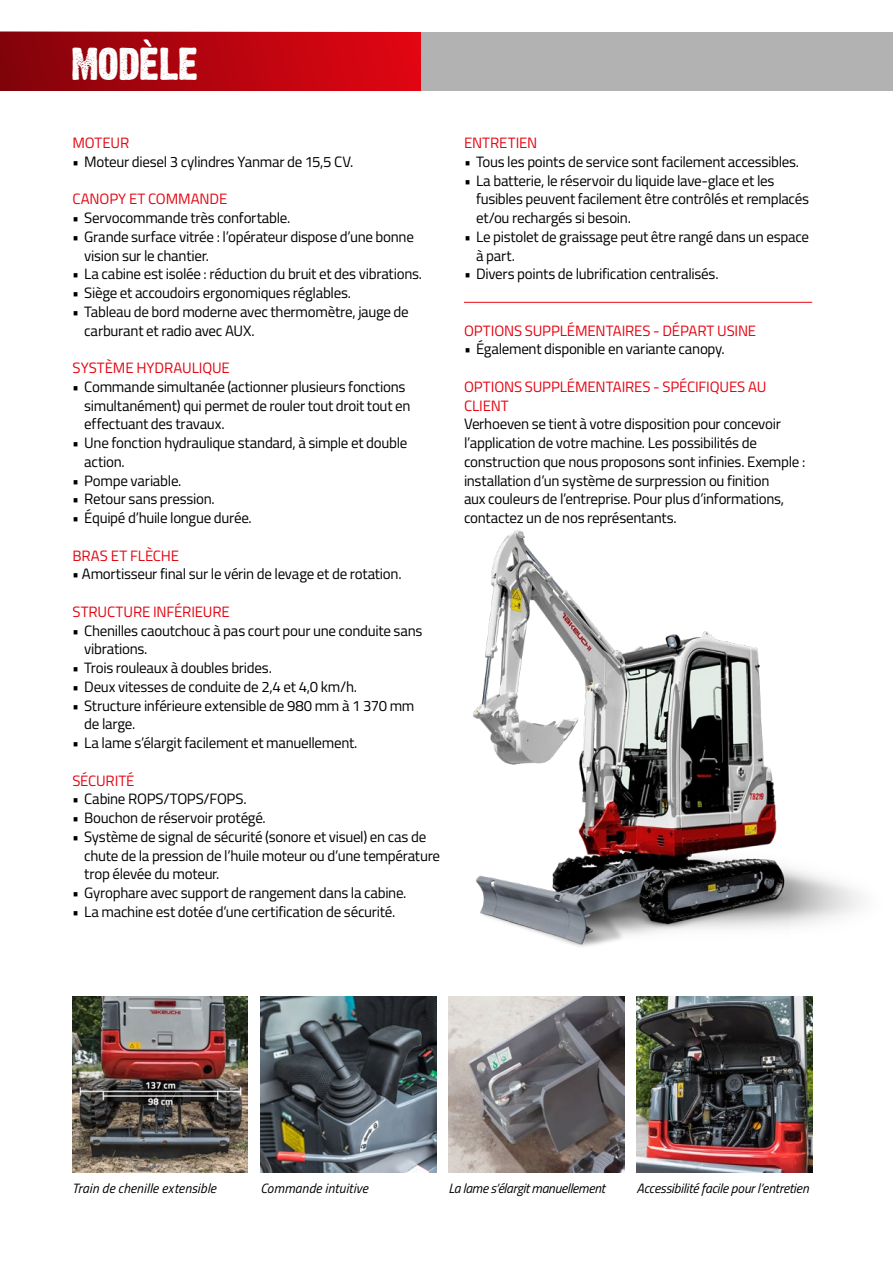
<style>
.page{position:relative;width:893px;height:1263px;background:#fff}
.page>*{position:absolute;margin:0;border:0;box-sizing:border-box;transform-origin:0 0}
.t1{font:40.5px "Dirty Headline";letter-spacing:-.015em;color:#fff}
.t2{font:15px/18.8px "Titillium";letter-spacing:-.02em;color:#000}
.t3{font:15px/18.8px "Titillium";letter-spacing:-.01em;color:#e30613}
.t4{font:italic 13.5px "Titillium";letter-spacing:-.01em;color:#000}
.t5{font:italic 13.5px "Titillium";letter-spacing:.01em;color:#000}
</style>
<div class="page">
<div style="left:408px;top:32px;width:485px;height:59px;background:#b3b2b2"></div>
<hr style="left:0;top:32px;width:1px;height:599px;background:#b3b2b2">
<div style="left:0;top:32px;width:420px;height:59px;background:linear-gradient(to right,#82030a,#e30513)"></div>
<img style="left:72px;top:996px;width:176px;height:176px">
<img style="left:448px;top:996px;width:176px;height:176px">
<img style="left:260px;top:996px;width:176px;height:176px">
<img style="left:636px;top:996px;width:176px;height:176px">
<hr style="left:464px;top:302px;width:348px;height:1px;background:#e30613">
<img style="left:473px;top:530px;width:388px;height:417px">
<h1 class="t1" style="left:71px;top:36px;width:129px">MODE` LE</h1>
<p class="t3" style="left:72px;top:133px;width:58px">MOTEUR</p>
<p class="t2" style="left:72px;top:151px;width:283px">• Moteur diesel 3 cylindres Yanmar de 15,5 CV.</p>
<p class="t3" style="left:72px;top:189px;width:156px">CANOPY ET COMMANDE</p>
<p class="t2" style="left:72px;top:208px;width:220px">• Servocommande très confortable.</p>
<p class="t2" style="left:84px;top:226px;width:331px;text-indent:-12px">• Grande surface vitrée : l’opérateur dispose d’une bonne vision sur le chantier.</p>
<p class="t2" style="left:72px;top:264px;width:351px">• La cabine est isolée : réduction du bruit et des vibrations.</p>
<p class="t2" style="left:72px;top:283px;width:280px">• Siège et accoudoirs ergonomiques réglables.</p>
<p class="t2" style="left:84px;top:301px;width:326px;text-indent:-12px">• Tableau de bord moderne avec thermomètre, jauge de carburant et radio avec AUX.</p>
<p class="t3" style="left:72px;top:358px;width:159px">SYSTÈME HYDRAULIQUE</p>
<p class="t2" style="left:84px;top:376px;width:328px;text-indent:-12px">• Commande simultanée (actionner plusieurs fonctions simultanément) qui permet de rouler tout droit tout en effectuant des travaux.</p>
<p class="t2" style="left:84px;top:433px;width:325px;text-indent:-12px">• Une fonction hydraulique standard, à simple et double action.</p>
<p class="t2" style="left:72px;top:470px;width:111px">• Pompe variable.</p>
<p class="t2" style="left:72px;top:489px;width:144px">• Retour sans pression.</p>
<p class="t2" style="left:72px;top:508px;width:181px">• Équipé d’huile longue durée.</p>
<p class="t3" style="left:72px;top:545px;width:108px">BRAS ET FLÈCHE</p>
<p class="t2" style="left:72px;top:564px;width:331px">• Amortisseur final sur le vérin de levage et de rotation.</p>
<p class="t3" style="left:72px;top:601px;width:159px">STRUCTURE INFÉRIEURE</p>
<p class="t2" style="left:84px;top:620px;width:340px;text-indent:-12px">• Chenilles caoutchouc à pas court pour une conduite sans vibrations.</p>
<p class="t2" style="left:72px;top:658px;width:201px">• Trois rouleaux à doubles brides.</p>
<p class="t2" style="left:72px;top:676px;width:286px">• Deux vitesses de conduite de 2,4 et 4,0 km/h.</p>
<p class="t2" style="left:84px;top:695px;width:332px;text-indent:-12px">• Structure inférieure extensible de 980 mm à 1 370 mm de large.</p>
<p class="t2" style="left:72px;top:733px;width:287px">• La lame s’élargit facilement et manuellement.</p>
<p class="t3" style="left:72px;top:770px;width:64px">SÉCURITÉ</p>
<p class="t2" style="left:72px;top:789px;width:176px">• Cabine ROPS/TOPS/FOPS.</p>
<p class="t2" style="left:72px;top:808px;width:195px">• Bouchon de réservoir protégé.</p>
<p class="t2" style="left:84px;top:826px;width:357px;text-indent:-12px">• Système de signal de sécurité (sonore et visuel) en cas de chute de la pression de l’huile moteur ou d’une température trop élevée du moteur.</p>
<p class="t2" style="left:72px;top:883px;width:336px">• Gyrophare avec support de rangement dans la cabine.</p>
<p class="t2" style="left:72px;top:901px;width:325px">• La machine est dotée d’une certification de sécurité.</p>
<p class="t3" style="left:464px;top:133px;width:75px">ENTRETIEN</p>
<p class="t2" style="left:464px;top:151px;width:337px">• Tous les points de service sont facilement accessibles.</p>
<p class="t2" style="left:476px;top:170px;width:335px;text-indent:-12px">• La batterie, le réservoir du liquide lave-glace et les fusibles peuvent facilement être contrôlés et remplacés et/ou rechargés si besoin.</p>
<p class="t2" style="left:476px;top:226px;width:335px;text-indent:-12px">• Le pistolet de graissage peut être rangé dans un espace à part.</p>
<p class="t2" style="left:464px;top:264px;width:256px">• Divers points de lubrification centralisés.</p>
<p class="t3" style="left:464px;top:320px;width:294px">OPTIONS SUPPLÉMENTAIRES - DÉPART USINE</p>
<p class="t2" style="left:464px;top:339px;width:262px">• Également disponible en variante canopy.</p>
<p class="t3" style="left:464px;top:376px;width:304px">OPTIONS SUPPLÉMENTAIRES - SPÉCIFIQUES AU<br>CLIENT</p>
<p class="t2" style="left:464px;top:414px;width:343px">Verhoeven se tient à votre disposition pour concevoir l’application de votre machine. Les possibilités de construction que nous proposons sont infinies. Exemple : installation d’un système de surpression ou finition<br>aux couleurs de l’entreprise. Pour plus d’informations, contactez un de nos représentants.</p>
<p class="t5" style="left:72px;top:1179px;width:145px">Train de chenille extensible</p>
<p class="t5" style="left:260px;top:1179px;width:109px">Commande intuitive</p>
<p class="t4" style="left:448px;top:1179px;width:158px">La lame s’élargit manuellement</p>
<p class="t4" style="left:636px;top:1179px;width:174px">Accessibilité facile pour l’entretien</p>
</div>
